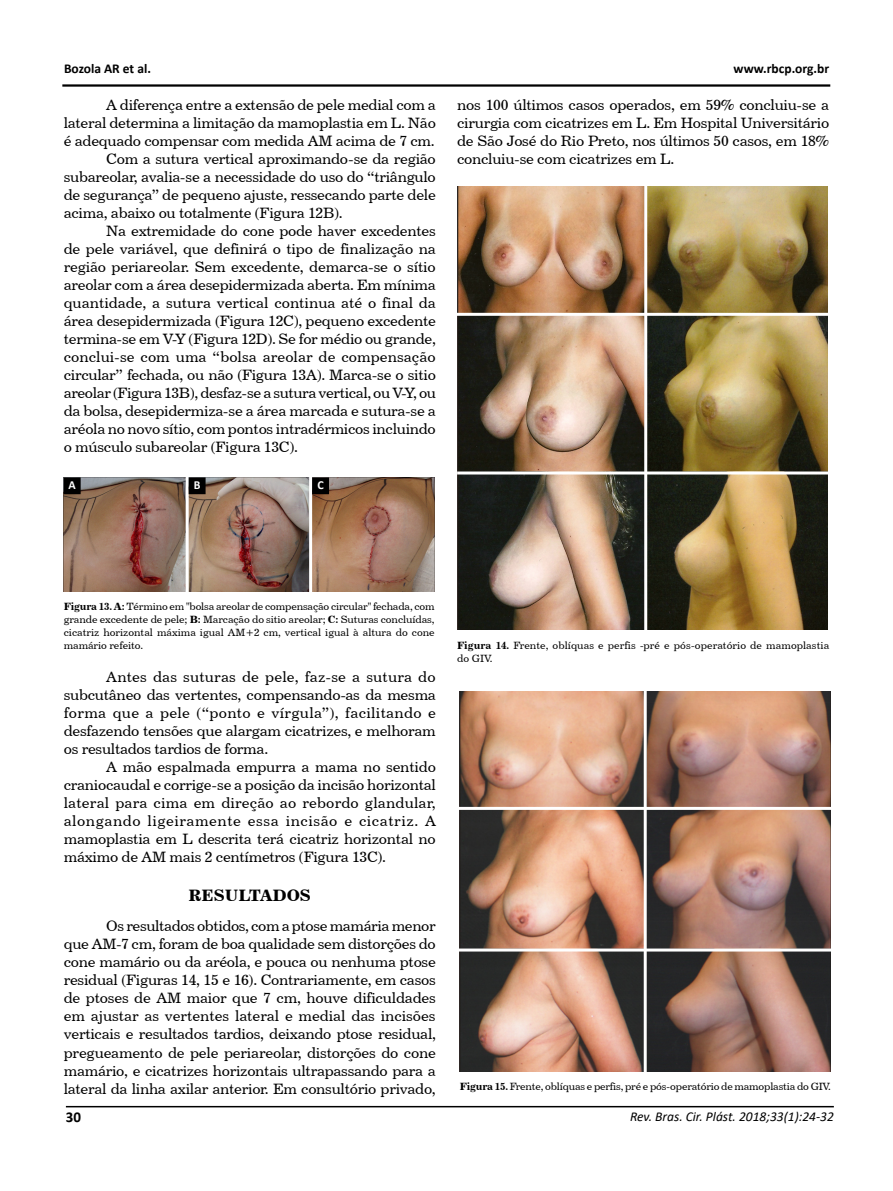
<style>
.page{position:relative;width:893px;height:1191px;background:#fff}
.page>*{position:absolute;margin:0;border:0;box-sizing:border-box;transform-origin:0 0}
.t1{font:16.5px "Century 731 BT Bold A";color:#000}
.t2{font:15px/18px "Century 731 BT Roman A";letter-spacing:-.02em;color:#000;text-align:justify}
.t3{font:15px "Century 731 BT Roman A";color:#000}
.t4{font:700 15px "Calibri";color:#000}
.t5{font:italic 13.5px "Calibri";color:#000}
.t6{font:700 13.5px "Calibri";color:#000}
.t7{font:700 12.3px "Calibri";color:#fff}
.t8{font:10.5px/13.2px "Century 731 BT Roman A";letter-spacing:-.005em;color:#000;text-align:justify}
.s1{font-family:"Century 731 BT Bold A"}
</style>
<div class="page">
<hr style="left:66px;top:1106px;width:768px;height:1px;background:#000">
<hr style="left:62px;top:84px;width:768px;height:3px;background:#000">
<img style="left:64px;top:477px;width:371px;height:114px">
<hr style="left:186px;top:471px;width:3px;height:123px;background:#fff">
<hr style="left:309px;top:475px;width:3px;height:119px;background:#fff">
<div style="left:64px;top:478px;width:16px;height:15px;background:#000"></div>
<div style="left:64px;top:477px;width:17px;height:17px;border:2px solid #000"></div>
<div style="left:189px;top:478px;width:16px;height:15px;background:#000"></div>
<div style="left:189px;top:477px;width:17px;height:17px;border:2px solid #000"></div>
<div style="left:313px;top:478px;width:15px;height:15px;background:#000"></div>
<div style="left:312px;top:477px;width:17px;height:17px;border:2px solid #000"></div>
<img style="left:457px;top:186px;width:371px;height:443px">
<hr style="left:644px;top:180px;width:3px;height:455px;background:#fff">
<hr style="left:456px;top:313px;width:377px;height:3px;background:#fff">
<hr style="left:457px;top:471px;width:377px;height:3px;background:#fff">
<img style="left:460px;top:691px;width:371px;height:380px">
<hr style="left:644px;top:686px;width:3px;height:393px;background:#fff">
<hr style="left:457px;top:807px;width:377px;height:3px;background:#fff">
<hr style="left:457px;top:948px;width:377px;height:3px;background:#fff">
<p class="t6" style="left:64px;top:59px;width:88px">Bozola AR et al.</p>
<p class="t6" style="left:734px;top:59px;width:97px">www.rbcp.org.br</p>
<p class="t2" style="left:106px;top:96px;width:331px">A diferença entre a extensão de pele medial com a</p>
<p class="t2" style="left:64px;top:114px;width:374px">lateral determina a limitação da mamoplastia em L. Não</p>
<p class="t2" style="left:64px;top:132px;width:373px">é adequado compensar com medida AM acima de 7 cm.</p>
<p class="t2" style="left:106px;top:150px;width:331px">Com a sutura vertical aproximando-se da região</p>
<p class="t2" style="left:64px;top:168px;width:374px">subareolar, avalia-se a necessidade do uso do “triângulo</p>
<p class="t2" style="left:64px;top:186px;width:374px">de segurança” de pequeno ajuste, ressecando parte dele</p>
<p class="t2" style="left:64px;top:204px;width:281px">acima, abaixo ou totalmente (Figura 12B).</p>
<p class="t2" style="left:106px;top:222px;width:331px">Na extremidade do cone pode haver excedentes</p>
<p class="t2" style="left:64px;top:240px;width:374px">de pele variável, que definirá o tipo de finalização na</p>
<p class="t2" style="left:64px;top:258px;width:373px">região periareolar. Sem excedente, demarca-se o sítio</p>
<p class="t2" style="left:64px;top:276px;width:374px">areolar com a área desepidermizada aberta. Em mínima</p>
<p class="t3" style="left:64px;top:294px;width:374px">quantidade, a sutura vertical continua até o final da</p>
<p class="t2" style="left:64px;top:312px;width:374px">área desepidermizada (Figura 12C), pequeno excedente</p>
<p class="t2" style="left:64px;top:330px;width:374px">termina-se em V-Y (Figura 12D). Se for médio ou grande,</p>
<p class="t3" style="left:64px;top:348px;width:373px">conclui-se com uma “bolsa areolar de compensação</p>
<p class="t2" style="left:64px;top:366px;width:374px">circular” fechada, ou não (Figura 13A). Marca-se o sitio</p>
<p class="t2" style="left:64px;top:384px;width:374px">areolar (Figura 13B), desfaz-se a sutura vertical, ou V-Y, ou</p>
<p class="t2" style="left:64px;top:402px;width:374px">da bolsa, desepidermiza-se a área marcada e sutura-se a</p>
<p class="t2" style="left:64px;top:420px;width:374px">aréola no novo sítio, com pontos intradérmicos incluindo</p>
<p class="t2" style="left:64px;top:438px;width:236px">o músculo subareolar (Figura 13C).</p>
<p class="t7" style="left:69px;top:477px;width:9px">A</p>
<p class="t7" style="left:194px;top:477px;width:8px">B</p>
<p class="t7" style="left:317px;top:477px;width:8px">C</p>
<p class="t2" style="left:457px;top:96px;width:374px">nos 100 últimos casos operados, em 59% concluiu-se a cirurgia com cicatrizes em L. Em Hospital Universitário de São José do Rio Preto, nos últimos 50 casos, em 18% concluiu-se com cicatrizes em L.</p>
<p class="t8" style="left:64px;top:599px;width:372px"><span class="s1">Figura 13. A:</span> Término em "bolsa areolar de compensação circular" fechada, com grande excedente de pele; <span class="s1">B:</span> Marcação do sitio areolar; <span class="s1">C:</span> Suturas concluídas, cicatriz horizontal máxima igual AM+2 cm, vertical igual à altura do cone mamário refeito.</p>
<p class="t2" style="left:64px;top:667px;width:374px;text-indent:43px">Antes das suturas de pele, faz-se a sutura do subcutâneo das vertentes, compensando-as da mesma forma que a pele (“ponto e vírgula”), facilitando e desfazendo tensões que alargam cicatrizes, e melhoram os resultados tardios de forma.</p>
<p class="t2" style="left:64px;top:757px;width:374px;text-indent:43px">A mão espalmada empurra a mama no sentido craniocaudal e corrige-se a posição da incisão horizontal lateral para cima em direção ao rebordo glandular, alongando ligeiramente essa incisão e cicatriz. A mamoplastia em L descrita terá cicatriz horizontal no máximo de AM mais 2 centímetros (Figura 13C).</p>
<p class="t1" style="left:189px;top:884px;width:124px">RESULTADOS</p>
<p class="t2" style="left:64px;top:917px;width:374px;text-indent:43px">Os resultados obtidos, com a ptose mamária menor que AM-7 cm, foram de boa qualidade sem distorções do cone mamário ou da aréola, e pouca ou nenhuma ptose residual (Figuras 14, 15 e 16). Contrariamente, em casos de ptoses de AM maior que 7 cm, houve dificuldades em ajustar as vertentes lateral e medial das incisões verticais e resultados tardios, deixando ptose residual, pregueamento de pele periareolar, distorções do cone mamário, e cicatrizes horizontais ultrapassando para a lateral da linha axilar anterior. Em consultório privado,</p>
<p class="t8" style="left:457px;top:638px;width:374px"><span class="s1">Figura 14.</span> Frente, oblíquas e perfis -pré e pós-operatório de mamoplastia do GIV.</p>
<p class="t8" style="left:460px;top:1079px;width:372px"><span class="s1">Figura 15.</span> Frente, oblíquas e perfis, pré e pós-operatório de mamoplastia do GIV.</p>
<p class="t4" style="left:66px;top:1106px;width:17px">30</p>
<p class="t5" style="left:630px;top:1107px;width:205px">Rev. Bras. Cir. Plást. 2018;33(1):24-32</p>
</div>
